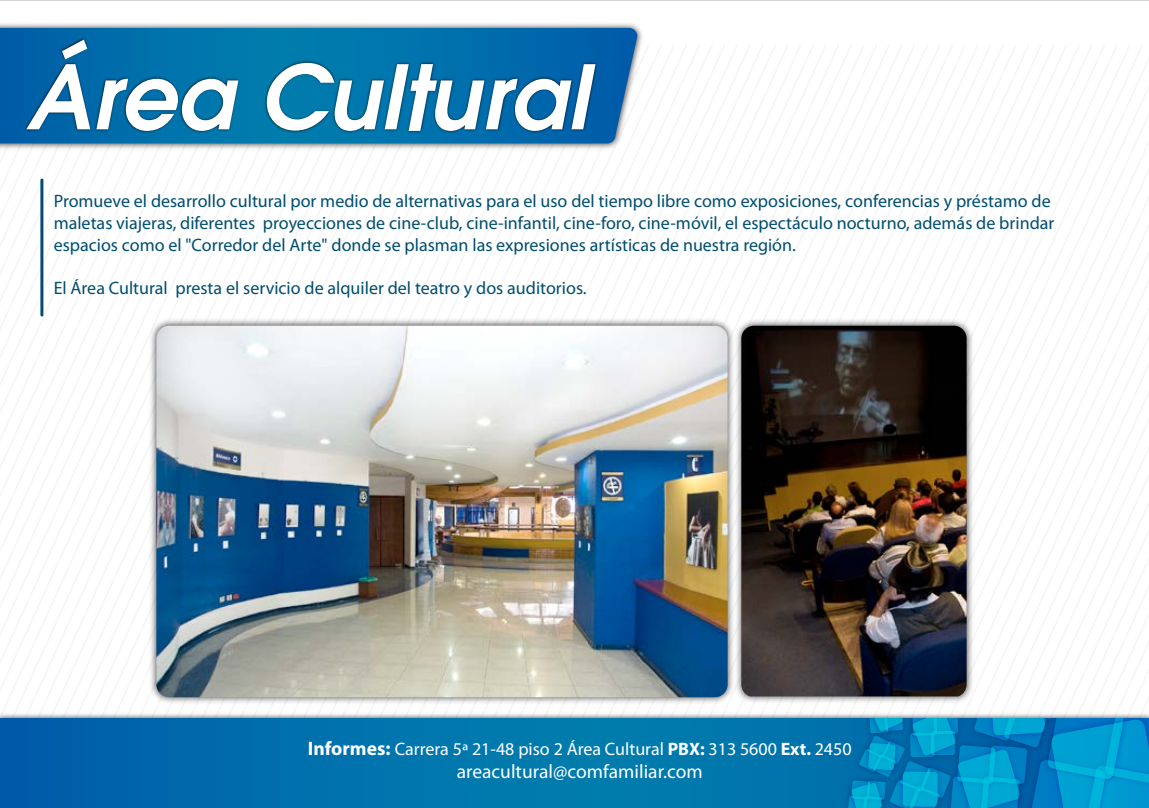
<style>
.page{position:relative;width:1149px;height:808px;background:#fff}
.page>*{position:absolute;margin:0;border:0;box-sizing:border-box;transform-origin:0 0}
.t1{font:italic 600 88.05px "Avant Garde";color:#fff}
.t2{font:19.5px "Myriad Pro";color:#fff}
.t3{font:18px/21.6px "Myriad Pro";color:#004d6d}
.t4{font:18px "Myriad Pro";color:#fff}
.s1{font-weight:700;font-size:19.5px}
.s2{font-weight:700}
</style>
<div class="page">
<svg style="left:0;top:718px;width:847px;height:90px;background:#0070ac"></svg>
<img style="left:843px;top:773px;width:4px;height:15px">
<img style="left:839px;top:788px;width:8px;height:20px">
<svg style="left:847px;top:710px;width:301px;height:98px;background:#1293c7"></svg>
<img style="left:877px;top:718px;width:34px;height:5px">
<hr style="left:40px;top:180px;width:3px;height:135px;background:#004d6d">
<img style="left:0;top:23px;width:642px;height:128px">
<svg style="left:0;top:28px;width:637px;height:115px;background:#1c76b0"></svg>
<img style="left:22px;top:36px;width:594px;height:115px">
<img style="left:148px;top:317px;width:591px;height:394px">
<img style="left:156px;top:326px;width:571px;height:371px">
<img style="left:731px;top:317px;width:244px;height:391px">
<img style="left:741px;top:326px;width:225px;height:370px">
<h1 class="t1" style="left:26px;top:39px;width:563px">Área Cultural</h1>
<p class="t3" style="left:54px;top:190px;width:1001px">Promueve el desarrollo cultural por medio de alternativas para el uso del tiempo libre como exposiciones, conferencias y préstamo de maletas viajeras, diferentes proyecciones de cine-club, cine-infantil, cine-foro, cine-móvil, el espectáculo nocturno, además de brindar espacios como el "Corredor del Arte" donde se plasman las expresiones artísticas de nuestra región.</p>
<p class="t3" style="left:54px;top:277px;width:534px">El Área Cultural presta el servicio de alquiler del teatro y dos auditorios.</p>
<p class="t4" style="left:308px;top:738px;width:545px"><span class="s1">Informes:</span> Carrera 5ª 21-48 piso 2 Área Cultural <span class="s2">PBX:</span> 313 5600 <span class="s2">Ext.</span> 2450</p>
<p class="t2" style="left:456px;top:760px;width:247px">areacultural@comfamiliar.com</p>
</div>
